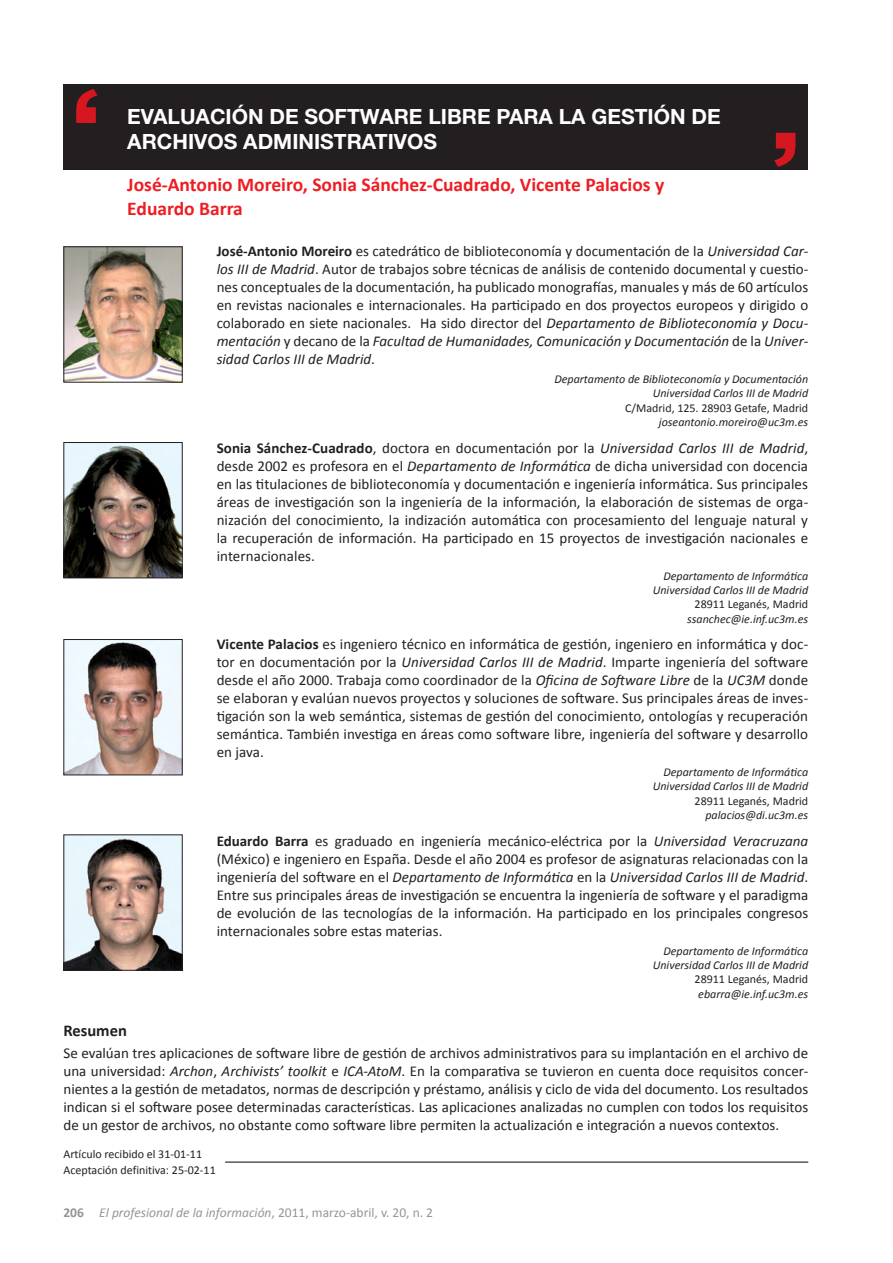
<style>
.page{position:relative;width:893px;height:1263px;background:#fff}
.page>*{position:absolute;margin:0;border:0;box-sizing:border-box;transform-origin:0 0}
.t1{font:700 21px "Helvetica Neue";color:#fff}
.t2{font:700 19.5px/23.4px "Calibri";color:#ee1d23}
.t3{font:700 16.5px "Calibri";color:#231f20}
.t4{font:15px/18px "Calibri";color:#231f20;text-align:justify}
.t5{font:italic 13.5px "Calibri";color:#939598}
.t6{font:italic 12px/14.4px "Calibri";color:#231f20;text-align:right}
.t7{font:12px/15.6px "Calibri";color:#231f20}
.s1{font-weight:700}
.s2{font-style:italic}
.s3{font-weight:700;font-style:normal}
.s4{font-style:normal}
</style>
<div class="page">
<div style="left:63px;top:85px;width:744px;height:85px;background:#231f20"></div>
<svg style="left:774px;top:133px;width:21px;height:34px"></svg>
<svg style="left:76px;top:89px;width:21px;height:34px"></svg>
<hr style="left:225px;top:1161px;width:582px;height:1px;background:#231f20">
<img style="left:65px;top:248px;width:115px;height:132px">
<div style="left:63px;top:246px;width:119px;height:136px;border:1px solid #231f20"></div>
<img style="left:65px;top:444px;width:115px;height:132px">
<div style="left:63px;top:442px;width:119px;height:136px;border:1px solid #231f20"></div>
<img style="left:65px;top:641px;width:115px;height:132px">
<img style="left:65px;top:836px;width:115px;height:132px">
<div style="left:63px;top:834px;width:119px;height:136px;border:1px solid #231f20"></div>
<h1 class="t1" style="left:127px;top:104px;width:29px">EVALUACIÓN</h1>
<h1 class="t1" style="left:269px;top:104px;width:51px">DE SOFTWARE</h1>
<h1 class="t1" style="left:428px;top:104px;width:13px">LIBRE</h1>
<h1 class="t1" style="left:496px;top:104px;width:15px">PARA</h1>
<h1 class="t1" style="left:558px;top:104px;width:47px">LA GESTIÓN</h1>
<h1 class="t1" style="left:691px;top:104px;width:15px">DE</h1>
<h1 class="t1" style="left:127px;top:128px;width:16px">ARC</h1>
<h1 class="t1" style="left:172px;top:128px;width:29px">HIVOS</h1>
<h1 class="t1" style="left:243px;top:128px;width:14px">ADMINISTRATIVOS</h1>
<h2 class="t2" style="left:127px;top:173px;width:538px">José-Antonio Moreiro, Sonia Sánchez-Cuadrado, Vicente Palacios y<br>Eduardo Barra</h2>
<p class="t4" style="left:216px;top:242px;width:593px"><span class="s1">José-Antonio Moreiro</span> es catedrático de biblioteconomía y documentación de la <span class="s2">Universidad Car&shy;los III de Madrid</span>. Autor de trabajos sobre técnicas de análisis de contenido documental y cuestio&shy;nes conceptuales de la documentación, ha publicado monografías, manuales y más de 60 artículos en revistas nacionales e internacionales. Ha participado en dos proyectos europeos y dirigido o colaborado en siete nacionales. Ha sido director del <span class="s2">Departamento de Biblioteconomía y Docu&shy;mentación</span> y decano de la <span class="s2">Facultad de Humanidades, Comunicación y Documentación</span> de la <span class="s2">Univer&shy;sidad Carlos III de Madrid</span>.</p>
<p class="t6" style="left:554px;top:371px;width:255px">Departamento de Biblioteconomía y Documentación<br>Universidad Carlos III de Madrid</p>
<p class="t7" style="left:624px;top:400px;width:185px">C/Madrid, 125. 28903 Getafe, Madrid</p>
<p class="t6" style="left:658px;top:414px;width:151px">joseantonio.moreiro@uc3m.es</p>
<p class="t4" style="left:216px;top:439px;width:593px"><span class="s1">Sonia Sánchez-Cuadrado</span>, doctora en documentación por la <span class="s2">Universidad Carlos III de Madrid</span>, desde 2002 es profesora en el <span class="s2">Departamento de Informática</span> de dicha universidad con docencia en las titulaciones de biblioteconomía y documentación e ingeniería informática. Sus principales áreas de investigación son la ingeniería de la información, la elaboración de sistemas de orga&shy;nización del conocimiento, la indización automática con procesamiento del lenguaje natural y la recuperación de información. Ha participado en 15 proyectos de investigación nacionales e internacionales.</p>
<p class="t6" style="left:652px;top:567px;width:157px">Departamento de Informática<br>Universidad Carlos III de Madrid</p>
<p class="t7" style="left:694px;top:596px;width:115px">28911 Leganés, Madrid</p>
<p class="t6" style="left:687px;top:611px;width:122px">ssanchec@ie.inf.uc3m.es</p>
<p class="t4" style="left:216px;top:635px;width:593px"><span class="s1">Vicente Palacios</span> es ingeniero técnico en informática de gestión, ingeniero en informática y doc&shy;tor en documentación por la <span class="s2">Universidad Carlos III de Madrid</span>. Imparte ingeniería del software desde el año 2000. Trabaja como coordinador de la <span class="s2">Oficina de Software Libre</span> de la <span class="s2">UC3M</span> donde se elaboran y evalúan nuevos proyectos y soluciones de software. Sus principales áreas de inves&shy;tigación son la web semántica, sistemas de gestión del conocimiento, ontologías y recuperación semántica. También investiga en áreas como software libre, ingeniería del software y desarrollo en java.</p>
<p class="t6" style="left:652px;top:764px;width:157px">Departamento de Informática<br>Universidad Carlos III de Madrid</p>
<p class="t7" style="left:694px;top:793px;width:115px">28911 Leganés, Madrid</p>
<p class="t6" style="left:705px;top:807px;width:104px">palacios@di.uc3m.es</p>
<p class="t4" style="left:216px;top:831px;width:593px"><span class="s1">Eduardo Barra</span> es graduado en ingeniería mecánico-eléctrica por la <span class="s2">Universidad Veracruzana </span>(México) e ingeniero en España. Desde el año 2004 es profesor de asignaturas relacionadas con la ingeniería del software en el <span class="s2">Departamento de Informática</span> en la <span class="s2">Universidad Carlos III de Madrid</span>.<br>Entre sus principales áreas de investigación se encuentra la ingeniería de software y el paradigma de evolución de las tecnologías de la información. Ha participado en los principales congresos internacionales sobre estas materias.</p>
<p class="t6" style="left:652px;top:942px;width:157px">Departamento de Informática<br>Universidad Carlos III de Madrid</p>
<p class="t7" style="left:694px;top:971px;width:115px">28911 Leganés, Madrid</p>
<p class="t6" style="left:698px;top:985px;width:111px">ebarra@ie.inf.uc3m.es</p>
<p class="t3" style="left:63px;top:1019px;width:65px">Resumen</p>
<p class="t4" style="left:63px;top:1043px;width:746px">Se evalúan tres aplicaciones de software libre de gestión de archivos administrativos para su implantación en el archivo de una universidad: <span class="s2">Archon</span>, <span class="s2">Archivists’ toolkit</span> e <span class="s2">ICA-AtoM</span>. En la comparativa se tuvieron en cuenta doce requisitos concer&shy;nientes a la gestión de metadatos, normas de descripción y préstamo, análisis y ciclo de vida del documento. Los resultados indican si el software posee determinadas características. Las aplicaciones analizadas no cumplen con todos los requisitos de un gestor de archivos, no obstante como software libre permiten la actualización e integración a nuevos contextos.</p>
<p class="t7" style="left:63px;top:1146px;width:154px">Artículo recibido el 31-01-11<br>Aceptación definitiva: 25-02-11</p>
<p class="t5" style="left:63px;top:1202px;width:371px"><span class="s3">206</span> El profesional de la información<span class="s4">, 2011, marzo-abril, v. 20, n. 2</span></p>
</div>
